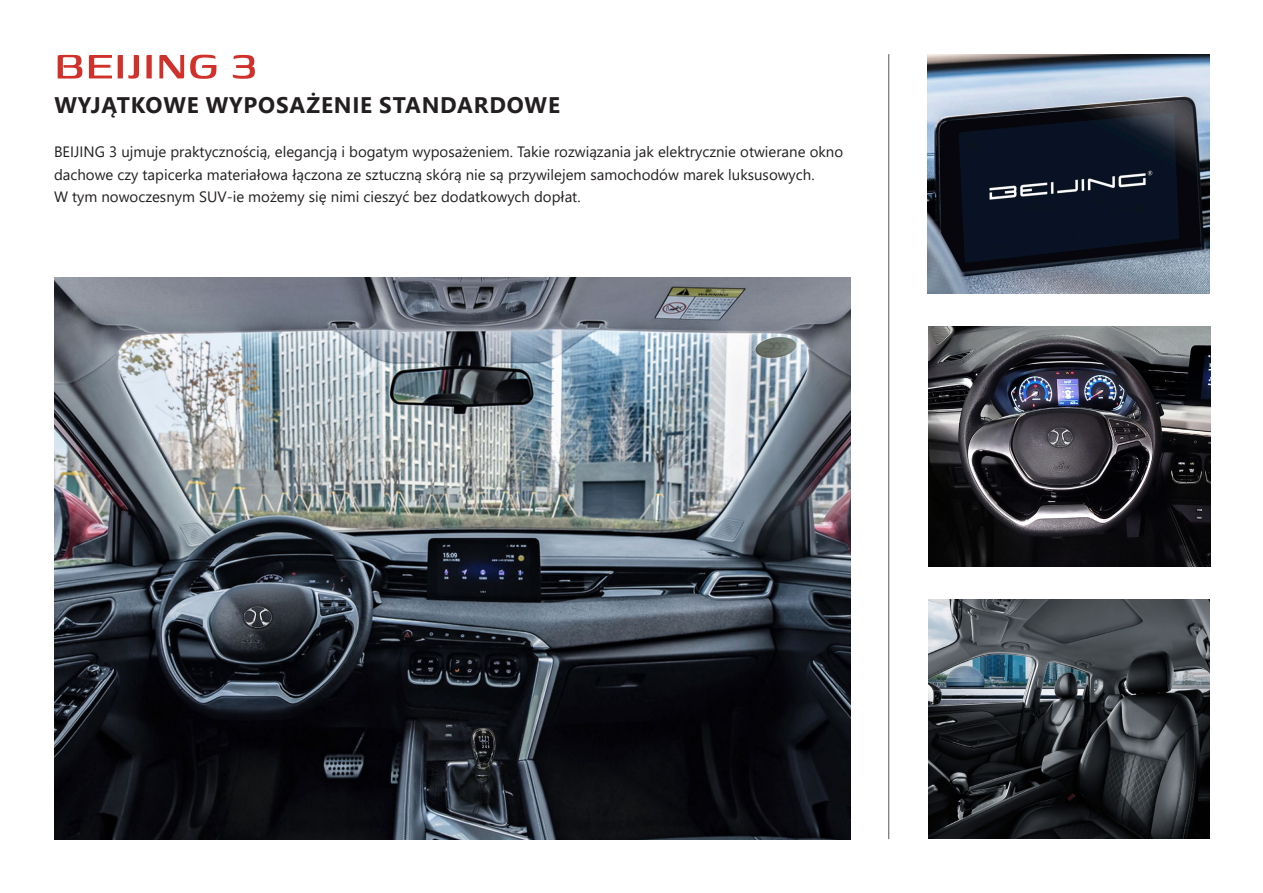
<style>
.page{position:relative;width:1263px;height:893px;background:#fff}
.page>*{position:absolute;margin:0;border:0;box-sizing:border-box;transform-origin:0 0}
.t1{font:500 51px "Genos";color:#d0312a}
.t2{font:700 22.5px "Segoe UI";letter-spacing:.035em;color:#231f20}
.t3{font:15px/22.5px "Segoe UI";color:#231f20}
</style>
<div class="page">
<img style="left:54px;top:277px;width:796px;height:562px">
<img style="left:928px;top:600px;width:281px;height:239px">
<img style="left:927px;top:54px;width:282px;height:239px">
<img style="left:928px;top:327px;width:282px;height:239px">
<hr style="left:888px;top:54px;width:1px;height:785px;background:#525455">
<h1 class="t1" style="left:54px;top:39px;width:204px">BEIJING 3</h1>
<h2 class="t2" style="left:54px;top:84px;width:507px">WYJĄTKOWE WYPOSAŻENIE STANDARDOWE</h2>
<p class="t3" style="left:54px;top:139px;width:791px">BEIJING 3 ujmuje praktycznością, elegancją i bogatym wyposażeniem. Takie rozwiązania jak elektrycznie otwierane okno dachowe czy tapicerka materiałowa łączona ze sztuczną skórą nie są przywilejem samochodów marek luksusowych.<br>W tym nowoczesnym SUV-ie możemy się nimi cieszyć bez dodatkowych dopłat.</p>
</div>
